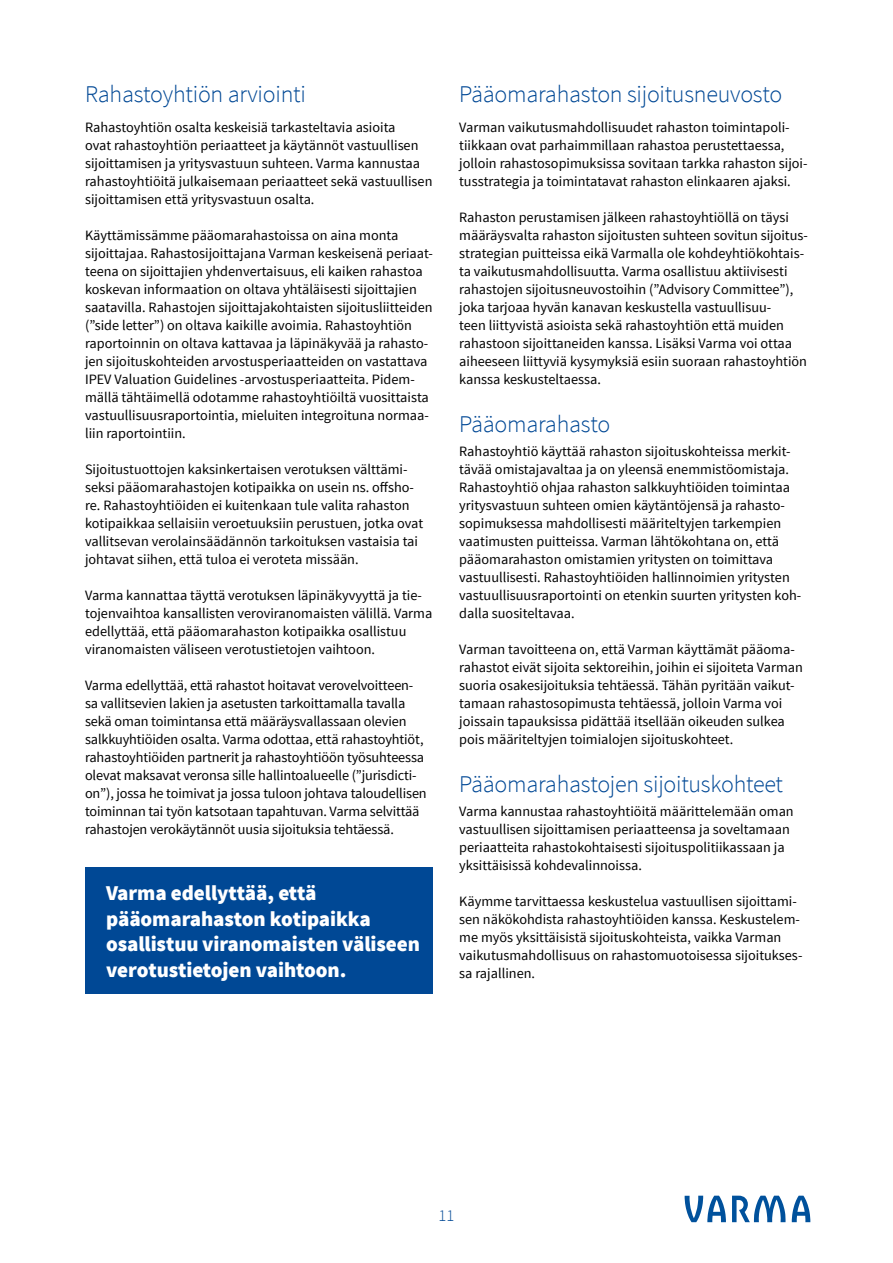
<style>
.page{position:relative;width:893px;height:1263px;background:#fff}
.page>*{position:absolute;margin:0;border:0;box-sizing:border-box;transform-origin:0 0}
._2_otsikko{font:300 24px "Source Sans Pro";letter-spacing:-.01em;color:#004895}
.Äläys{font:900 21px/25.5px "Source Sans Pro";letter-spacing:-.005em;color:#fff}
.t1{font:300 16.5px "Source Sans Pro";color:#004895}
.leipis{font:14.25px/18px "Source Sans Pro";color:#000}
</style>
<div class="page">
<svg style="left:732px;top:1196px;width:54px;height:26px"></svg>
<svg style="left:685px;top:1196px;width:41px;height:26px"></svg>
<svg style="left:792px;top:1196px;width:18px;height:26px"></svg>
<div style="left:85px;top:867px;width:348px;height:127px;background:#004895"></div>
<p class="_2_otsikko" style="left:85px;top:79px;width:222px">Rahastoyhtiön arviointi</p>
<p class="leipis" style="left:85px;top:118px;width:349px">Rahastoyhtiön osalta keskeisiä tarkasteltavia asioita<br>ovat rahastoyhtiön periaatteet ja käytännöt vastuullisen sijoittamisen ja yritysvastuun suhteen. Varma kannustaa rahastoyhtiöitä julkaisemaan periaatteet sekä vastuullisen sijoittamisen että yritysvastuun osalta.</p>
<p class="leipis" style="left:85px;top:226px;width:349px">Käyttämissämme pääomarahastoissa on aina monta sijoittajaa. Rahastosijoittajana Varman keskeisenä periaat&shy;teena on sijoittajien yhdenvertaisuus, eli kaiken rahastoa koskevan informaation on oltava yhtäläisesti sijoittajien saatavilla. Rahastojen sijoittajakohtaisten sijoitusliitteiden (”side letter”) on oltava kaikille avoimia. Rahastoyhtiön raportoinnin on oltava kattavaa ja läpinäkyvää ja rahasto&shy;jen sijoituskohteiden arvostusperiaatteiden on vastattava IPEV Valuation Guidelines -arvostusperiaatteita. Pidem&shy;mällä tähtäimellä odotamme rahastoyhtiöiltä vuosittaista vastuullisuusraportointia, mieluiten integroituna normaa&shy;liin raportointiin.</p>
<p class="leipis" style="left:85px;top:460px;width:340px">Sijoitustuottojen kaksinkertaisen verotuksen välttämi&shy;seksi pääomarahastojen kotipaikka on usein ns. offsho&shy;re. Rahastoyhtiöiden ei kuitenkaan tule valita rahaston kotipaikkaa sellaisiin veroetuuksiin perustuen, jotka ovat vallitsevan verolainsäädännön tarkoituksen vastaisia tai johtavat siihen, että tuloa ei veroteta missään.</p>
<p class="leipis" style="left:85px;top:586px;width:349px">Varma kannattaa täyttä verotuksen läpinäkyvyyttä ja tie&shy;tojenvaihtoa kansallisten veroviranomaisten välillä. Varma edellyttää, että pääomarahaston kotipaikka osallistuu viranomaisten väliseen verotustietojen vaihtoon.</p>
<p class="leipis" style="left:85px;top:676px;width:343px">Varma edellyttää, että rahastot hoitavat verovelvoitteen&shy;sa vallitsevien lakien ja asetusten tarkoittamalla tavalla sekä oman toimintansa että määräysvallassaan olevien salkkuyhtiöiden osalta. Varma odottaa, että rahastoyhtiöt, rahastoyhtiöiden partnerit ja rahastoyhtiöön työsuhteessa olevat maksavat veronsa sille hallintoalueelle (”jurisdicti&shy;on”), jossa he toimivat ja jossa tuloon johtava taloudellisen toiminnan tai työn katsotaan tapahtuvan. Varma selvittää rahastojen verokäytännöt uusia sijoituksia tehtäessä.</p>
<p class="Äläys" style="left:106px;top:881px;width:315px">Varma edellyttää, että pääomarahaston kotipaikka osallistuu viranomaisten väliseen verotustietojen vaihtoon.</p>
<p class="_2_otsikko" style="left:459px;top:79px;width:325px">Pääomarahaston sijoitusneuvosto</p>
<p class="leipis" style="left:459px;top:118px;width:350px">Varman vaikutusmahdollisuudet rahaston toimintapoli&shy;tiikkaan ovat parhaimmillaan rahastoa perustettaessa, jolloin rahastosopimuksissa sovitaan tarkka rahaston sijoi&shy;tusstrategia ja toimintatavat rahaston elinkaaren ajaksi.</p>
<p class="leipis" style="left:459px;top:208px;width:350px">Rahaston perustamisen jälkeen rahastoyhtiöllä on täysi määräysvalta rahaston sijoitusten suhteen sovitun sijoitus&shy;strategian puitteissa eikä Varmalla ole kohdeyhtiökohtais&shy;ta vaikutusmahdollisuutta. Varma osallistuu aktiivisesti rahastojen sijoitusneuvostoihin (”Advisory Committee”), joka tarjoaa hyvän kanavan keskustella vastuullisuu-<br>teen liittyvistä asioista sekä rahastoyhtiön että muiden rahastoon sijoittaneiden kanssa. Lisäksi Varma voi ottaa aiheeseen liittyviä kysymyksiä esiin suoraan rahastoyhtiön kanssa keskusteltaessa.</p>
<p class="_2_otsikko" style="left:459px;top:410px;width:152px">Pääomarahasto</p>
<p class="leipis" style="left:459px;top:442px;width:343px">Rahastoyhtiö käyttää rahaston sijoituskohteissa merkit&shy;tävää omistajavaltaa ja on yleensä enemmistöomistaja.<br>Rahastoyhtiö ohjaa rahaston salkkuyhtiöiden toimintaa yritysvastuun suhteen omien käytäntöjensä ja rahasto&shy;sopimuksessa mahdollisesti määriteltyjen tarkempien vaatimusten puitteissa. Varman lähtökohtana on, että pääomarahaston omistamien yritysten on toimittava vastuullisesti. Rahastoyhtiöiden hallinnoimien yritysten vastuullisuusraportointi on etenkin suurten yritysten koh&shy;dalla suositeltavaa.</p>
<p class="leipis" style="left:459px;top:640px;width:345px">Varman tavoitteena on, että Varman käyttämät pääoma&shy;rahastot eivät sijoita sektoreihin, joihin ei sijoiteta Varman suoria osakesijoituksia tehtäessä. Tähän pyritään vaikut&shy;tamaan rahastosopimusta tehtäessä, jolloin Varma voi joissain tapauksissa pidättää itsellään oikeuden sulkea pois määriteltyjen toimialojen sijoituskohteet.</p>
<p class="_2_otsikko" style="left:459px;top:770px;width:325px">Pääomarahastojen sijoituskohteet</p>
<p class="leipis" style="left:459px;top:802px;width:336px">Varma kannustaa rahastoyhtiöitä määrittelemään oman vastuullisen sijoittamisen periaatteensa ja soveltamaan periaatteita rahastokohtaisesti sijoituspolitiikassaan ja yksittäisissä kohdevalinnoissa.</p>
<p class="leipis" style="left:459px;top:892px;width:345px">Käymme tarvittaessa keskustelua vastuullisen sijoittami&shy;sen näkökohdista rahastoyhtiöiden kanssa. Keskustelem&shy;me myös yksittäisistä sijoituskohteista, vaikka Varman vaikutusmahdollisuus on rahastomuotoisessa sijoitukses&shy;sa rajallinen.</p>
<p class="t1" style="left:439px;top:1206px;width:17px">11</p>
</div>
